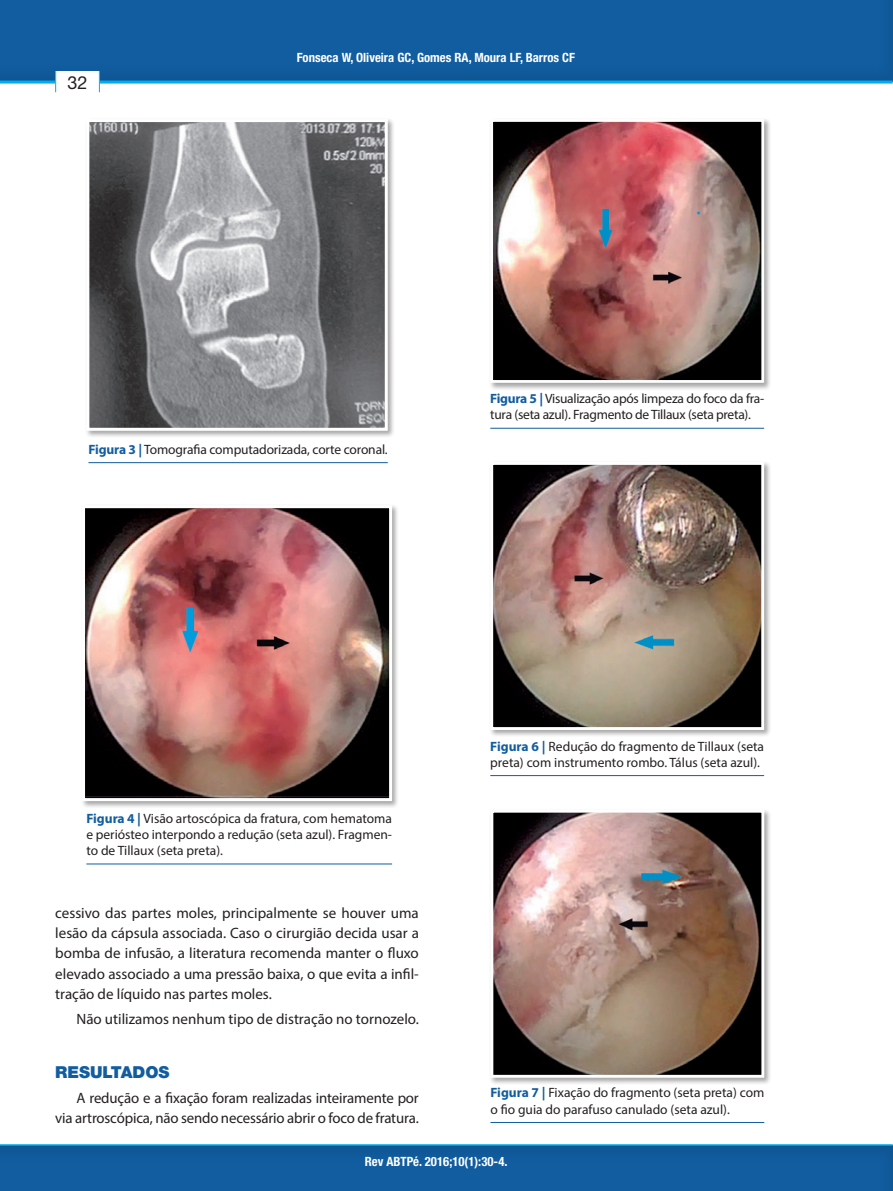
<style>
.page{position:relative;width:893px;height:1191px;background:#fff}
.page>*{position:absolute;margin:0;border:0;box-sizing:border-box;transform-origin:0 0}
.t1{font:18px "Helvetica Neue";color:#231f20}
.t2{font:900 16.5px "Helvetica Neue";color:#115da0}
.t3{font:15px/20.2px "Myriad Pro";letter-spacing:-.005em;color:#231f20;text-align:justify}
.t4{font:13.5px/16.2px "Myriad Pro";color:#231f20}
.t5{font:13.5px/16.2px "Myriad Pro";letter-spacing:-.02em;color:#231f20}
.t6{font:700 condensed 12.75px "Helvetica Neue";color:#fff}
.s1{font-weight:700;color:#115da0}
</style>
<div class="page">
<div style="left:0;top:0;width:893px;height:84px;background:#115da0"></div>
<hr style="left:0;top:81px;width:893px;height:3px;background:#00aeef">
<div style="left:55px;top:71px;width:45px;height:21px;background:#fff"></div>
<svg style="left:55px;top:71px;width:1px;height:21px"></svg>
<svg style="left:99px;top:71px;width:1px;height:21px"></svg>
<div style="left:0;top:1143px;width:893px;height:48px;background:#115da0"></div>
<hr style="left:0;top:1144px;width:893px;height:1px;background:#00aeef">
<div style="left:85px;top:118px;width:310px;height:320px;background:#231f20;opacity:.4"></div>
<img style="left:90px;top:123px;width:294px;height:304px">
<div style="left:86px;top:119px;width:302px;height:312px;border:3px solid #fff"></div>
<hr style="left:88px;top:462px;width:300px;height:1px;background:#115da0">
<div style="left:81px;top:504px;width:318px;height:304px;background:#231f20;opacity:.4"></div>
<img style="left:86px;top:509px;width:302px;height:288px">
<div style="left:82px;top:505px;width:310px;height:296px;border:3px solid #fff"></div>
<div style="left:488px;top:118px;width:283px;height:272px;background:#231f20;opacity:.4"></div>
<img style="left:494px;top:123px;width:266px;height:256px">
<div style="left:490px;top:119px;width:274px;height:264px;border:3px solid #fff"></div>
<div style="left:489px;top:460px;width:282px;height:277px;background:#231f20;opacity:.4"></div>
<img style="left:494px;top:466px;width:266px;height:260px">
<div style="left:490px;top:462px;width:274px;height:268px;border:3px solid #fff"></div>
<div style="left:489px;top:808px;width:283px;height:277px;background:#231f20;opacity:.4"></div>
<img style="left:494px;top:813px;width:266px;height:260px">
<div style="left:490px;top:809px;width:274px;height:268px;border:3px solid #fff"></div>
<hr style="left:86px;top:863px;width:306px;height:1px;background:#115da0">
<hr style="left:490px;top:428px;width:274px;height:1px;background:#115da0">
<hr style="left:490px;top:775px;width:274px;height:1px;background:#115da0">
<hr style="left:490px;top:1122px;width:274px;height:1px;background:#115da0">
<p class="t1" style="left:68px;top:72px;width:22px">32</p>
<p class="t6" style="left:297px;top:50px;width:280px">Fonseca W, Oliveira GC, Gomes RA, Moura LF, Barros CF</p>
<p class="t5" style="left:490px;top:390px;width:275px"><span class="s1">Figura 5 |</span> Visualização após limpeza do foco da fra&shy;tura (seta azul). Fragmento de Tillaux (seta preta).</p>
<p class="t4" style="left:88px;top:441px;width:301px"><span class="s1">Figura 3 |</span> Tomografia computadorizada, corte coronal.</p>
<p class="t4" style="left:86px;top:810px;width:307px;text-align:justify"><span class="s1">Figura 4 |</span> Visão artoscópica da fratura, com hematoma e periósteo interpondo a redução (seta azul). Fragmen&shy;to de Tillaux (seta preta).</p>
<p class="t3" style="left:55px;top:902px;width:365px">cessivo das partes moles, principalmente se houver uma lesão da cápsula associada. Caso o cirurgião decida usar a bomba de infusão, a literatura recomenda manter o fluxo elevado associado a uma pressão baixa, o que evita a infil&shy;tração de líquido nas partes moles.</p>
<p class="t3" style="left:77px;top:1008px;width:344px">Não utilizamos nenhum tipo de distração no tornozelo.</p>
<p class="t2" style="left:55px;top:1062px;width:116px">RESULTADOS</p>
<p class="t3" style="left:55px;top:1087px;width:365px;text-align:right">A redução e a fixação foram realizadas inteiramente por<br>via artroscópica, não sendo necessário abrir o foco de fratura.</p>
<p class="t4" style="left:490px;top:737px;width:275px"><span class="s1">Figura 6 |</span> Redução do fragmento de Tillaux (seta preta) com instrumento rombo. Tálus (seta azul).</p>
<p class="t4" style="left:490px;top:1084px;width:275px"><span class="s1">Figura 7 |</span> Fixação do fragmento (seta preta) com o fio guia do parafuso canulado (seta azul).</p>
<p class="t6" style="left:365px;top:1153px;width:144px">Rev ABTPé. 2016;10(1):30-4.</p>
</div>
